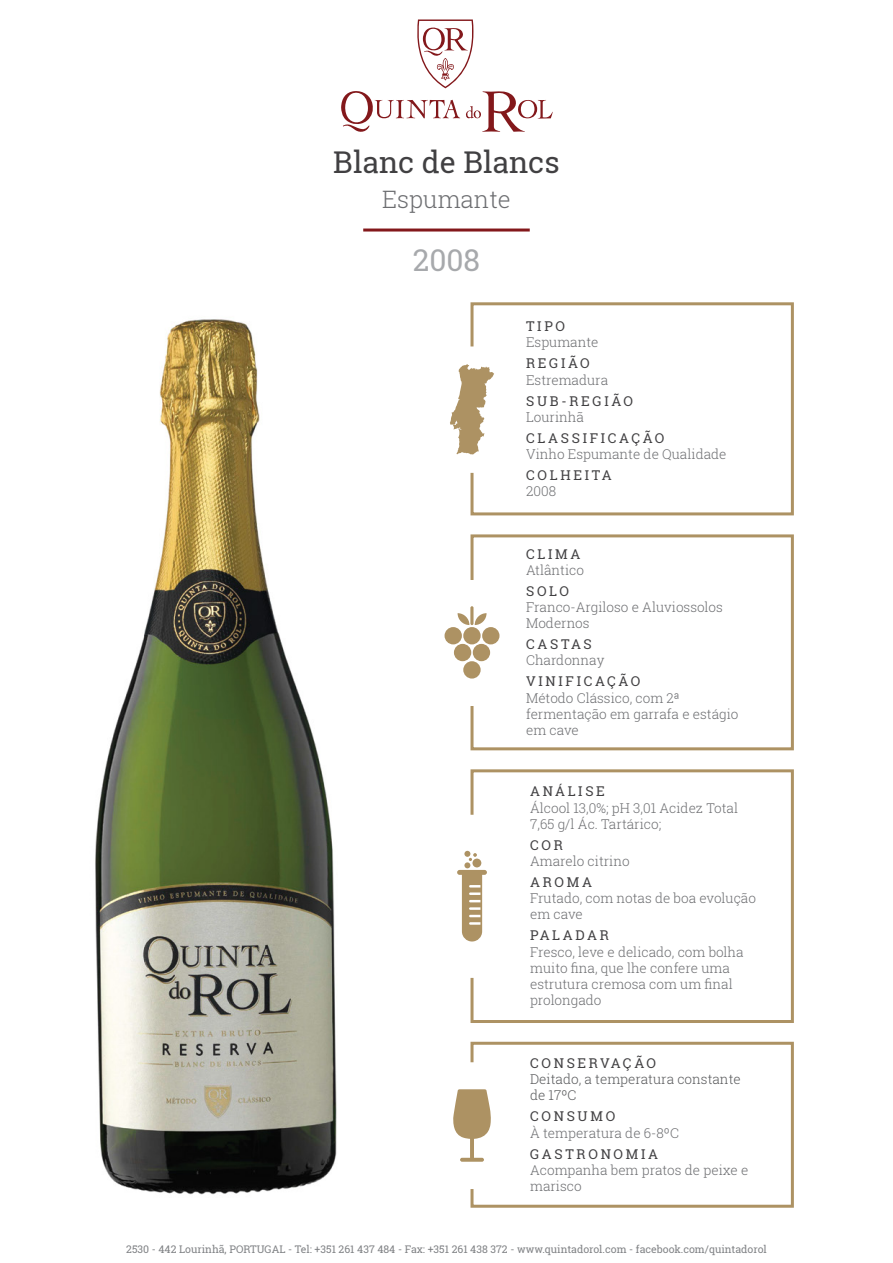
<style>
.page{position:relative;width:893px;height:1263px;background:#fff}
.page>*{position:absolute;margin:0;border:0;box-sizing:border-box;transform-origin:0 0}
.t1{font:30px "Roboto Slab";color:#414042}
.t2{font:30px "Roboto Slab";color:#a7a9ac}
.t3{font:300 24px "Roboto Slab";color:#6d6e71}
.t4{font:300 13.5px/16.2px "Roboto Slab";color:#6d6e71}
.t5{font:13.5px "Roboto Slab";letter-spacing:.2em;color:#414042}
.t6{font:300 13.5px/16.2px "Roboto Slab";color:#58595b}
.t7{font:10.5px "Roboto Slab";color:#808285}
</style>
<div class="page">
<img style="left:95px;top:319px;width:374px;height:876px">
<hr style="left:363px;top:229px;width:167px;height:3px;background:#83181b">
<svg style="left:469px;top:534px;width:325px;height:217px"></svg>
<svg style="left:469px;top:769px;width:325px;height:254px"></svg>
<svg style="left:470px;top:1041px;width:324px;height:167px"></svg>
<svg style="left:470px;top:302px;width:324px;height:214px"></svg>
<svg style="left:450px;top:364px;width:44px;height:91px"></svg>
<div style="left:445px;top:627px;width:17px;height:17px;background:#ad9263;border-radius:50%"></div>
<div style="left:454px;top:644px;width:17px;height:17px;background:#ad9263;border-radius:50%"></div>
<div style="left:473px;top:644px;width:17px;height:17px;background:#ad9263;border-radius:50%"></div>
<div style="left:463px;top:627px;width:18px;height:17px;background:#ad9263;border-radius:50%"></div>
<div style="left:463px;top:661px;width:18px;height:17px;background:#ad9263;border-radius:50%"></div>
<div style="left:482px;top:627px;width:17px;height:17px;background:#ad9263;border-radius:50%"></div>
<svg style="left:458px;top:613px;width:11px;height:12px"></svg>
<svg style="left:475px;top:613px;width:12px;height:12px"></svg>
<hr style="left:470px;top:606px;width:3px;height:19px;background:#ad9263;border-radius:2px">
<svg style="left:457px;top:851px;width:30px;height:90px"></svg>
<svg style="left:453px;top:1089px;width:38px;height:73px"></svg>
<svg style="left:341px;top:19px;width:212px;height:113px"></svg>
<h1 class="t1" style="left:333px;top:142px;width:228px">Blanc de Blancs</h1>
<h2 class="t3" style="left:382px;top:182px;width:130px">Espumante</h2>
<h1 class="t2" style="left:413px;top:239px;width:69px">2008</h1>
<p class="t5" style="left:526px;top:317px;width:41px">TIPO</p>
<p class="t4" style="left:526px;top:334px;width:74px">Espumante</p>
<p class="t5" style="left:526px;top:354px;width:65px">REGIÃO</p>
<p class="t4" style="left:526px;top:371px;width:83px">Estremadura</p>
<p class="t5" style="left:526px;top:391px;width:108px">SUB-REGIÃO</p>
<p class="t4" style="left:526px;top:408px;width:59px">Lourinhã</p>
<p class="t5" style="left:526px;top:429px;width:140px">CLASSIFICAÇÃO</p>
<p class="t4" style="left:526px;top:446px;width:202px">Vinho Espumante de Qualidade</p>
<p class="t5" style="left:526px;top:466px;width:87px">COLHEITA</p>
<p class="t4" style="left:526px;top:483px;width:32px">2008</p>
<p class="t5" style="left:526px;top:544px;width:56px">CLIMA</p>
<p class="t4" style="left:526px;top:561px;width:59px">Atlântico</p>
<p class="t5" style="left:526px;top:582px;width:44px">SOLO</p>
<p class="t4" style="left:526px;top:599px;width:198px">Franco-Argiloso e Aluviossolos<br>Modernos</p>
<p class="t5" style="left:526px;top:635px;width:67px">CASTAS</p>
<p class="t4" style="left:526px;top:652px;width:80px">Chardonnay</p>
<p class="t5" style="left:526px;top:672px;width:116px">VINIFICAÇÃO</p>
<p class="t4" style="left:526px;top:689px;width:214px">Método Clássico, com 2ª fermentação em garrafa e estágio em cave</p>
<p class="t5" style="left:530px;top:782px;width:76px">ANÁLISE</p>
<p class="t4" style="left:530px;top:799px;width:209px">Álcool 13,0%; pH 3,01 Acidez Total<br>7,65 g/l Ác. Tartárico;</p>
<p class="t5" style="left:530px;top:836px;width:34px">COR</p>
<p class="t4" style="left:530px;top:853px;width:101px">Amarelo citrino</p>
<p class="t5" style="left:530px;top:873px;width:63px">AROMA</p>
<p class="t4" style="left:530px;top:890px;width:227px">Frutado, com notas de boa evolução em cave</p>
<p class="t5" style="left:530px;top:926px;width:80px">PALADAR</p>
<p class="t4" style="left:530px;top:943px;width:215px">Fresco, leve e delicado, com bolha muito fina, que lhe confere uma estrutura cremosa com um final prolongado</p>
<p class="t5" style="left:530px;top:1054px;width:127px">CONSERVAÇÃO</p>
<p class="t6" style="left:530px;top:1071px;width:212px">Deitado, a temperatura constante de 17ºC</p>
<p class="t5" style="left:530px;top:1107px;width:87px">CONSUMO</p>
<p class="t4" style="left:530px;top:1124px;width:150px">À temperatura de 6-8ºC</p>
<p class="t5" style="left:530px;top:1144px;width:129px">GASTRONOMIA</p>
<p class="t4" style="left:530px;top:1161px;width:220px">Acompanha bem pratos de peixe e marisco</p>
<p class="t7" style="left:126px;top:1242px;width:642px">2530 - 442 Lourinhã, PORTUGAL - Tel: +351 261 437 484 - Fax: +351 261 438 372 - www.quintadorol.com - facebook.com/quintadorol</p>
</div>
